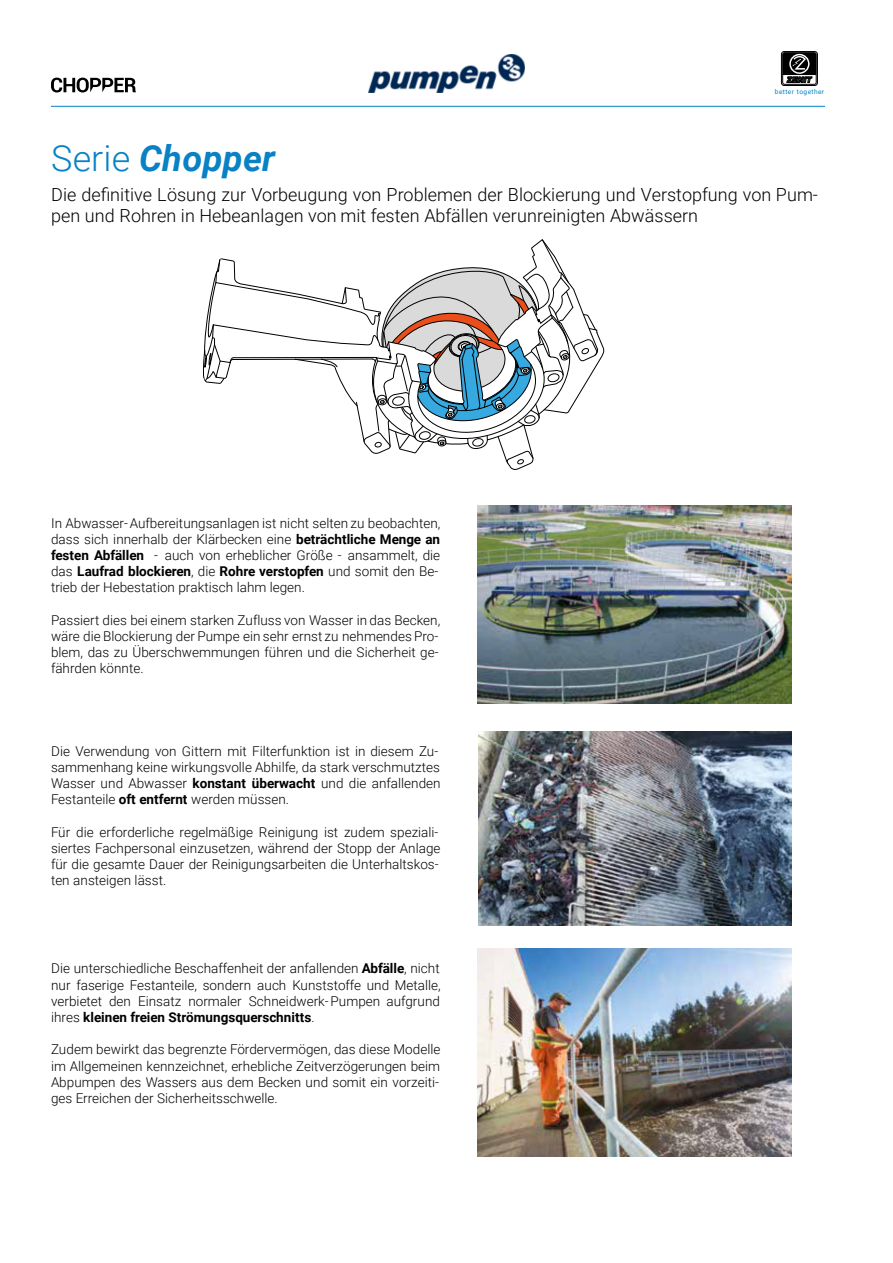
<style>
.page{position:relative;width:893px;height:1263px;background:#fff}
.page>*{position:absolute;margin:0;border:0;box-sizing:border-box;transform-origin:0 0}
.t1{font:italic 700 36px "Roboto";letter-spacing:.01em;color:#0982c5}
.t2{font:300 18px/21.6px "Roboto";color:#000}
.t3{font:300 13.5px/16.2px "Roboto";color:#000}
.t4{font:6.6px "Roboto";letter-spacing:.055em;color:#0082c7}
.s1{font-weight:300;font-style:normal}
.s2{font-weight:700}
</style>
<div class="page">
<div style="left:781px;top:51px;width:37px;height:35px;background:#323232;border:1px solid #000;border-radius:3px"></div>
<div style="left:782px;top:53px;width:34px;height:31px;border:1px solid #000;border-radius:2px"></div>
<svg style="left:783px;top:53px;width:33px;height:30px"></svg>
<hr style="left:51px;top:106px;width:774px;height:1px;background:#0082c7">
<svg style="left:51px;top:78px;width:85px;height:14px"></svg>
<img style="left:477px;top:505px;width:314px;height:198px">
<img style="left:479px;top:731px;width:312px;height:195px">
<img style="left:477px;top:948px;width:314px;height:209px">
<svg style="left:203px;top:239px;width:401px;height:231px"></svg>
<img style="left:368px;top:54px;width:157px;height:38px">
<h1 class="t1" style="left:51px;top:144px;width:225px"><span class="s1">Serie</span> Chopper</h1>
<p class="t4" style="left:775px;top:89px;width:51px">better together</p>
<h2 class="t2" style="left:51px;top:185px;width:769px">Die definitive Lösung zur Vorbeugung von Problemen der Blockierung und Verstopfung von Pum&shy;pen und Rohren in Hebeanlagen von mit festen Abfällen verunreinigten Abwässern</h2>
<p class="t3" style="left:51px;top:516px;width:391px">In Abwasser-Aufbereitungsanlagen ist nicht selten zu beobachten, dass sich innerhalb der Klärbecken eine <span class="s2">beträchtliche Menge an festen Abfällen</span> - auch von erheblicher Größe - ansammelt, die das <span class="s2">Laufrad blockieren</span>, die <span class="s2">Rohre verstopfen</span> und somit den Be&shy;trieb der Hebestation praktisch lahm legen.</p>
<p class="t3" style="left:51px;top:613px;width:391px">Passiert dies bei einem starken Zufluss von Wasser in das Becken, wäre die Blockierung der Pumpe ein sehr ernst zu nehmendes Pro&shy;blem, das zu Überschwemmungen führen und die Sicherheit ge&shy;fährden könnte.</p>
<p class="t3" style="left:51px;top:744px;width:391px">Die Verwendung von Gittern mit Filterfunktion ist in diesem Zu&shy;sammenhang keine wirkungsvolle Abhilfe, da stark verschmutztes Wasser und Abwasser <span class="s2">konstant überwacht</span> und die anfallenden Festanteile <span class="s2">oft entfernt</span> werden müssen.</p>
<p class="t3" style="left:51px;top:825px;width:391px">Für die erforderliche regelmäßige Reinigung ist zudem speziali&shy;siertes Fachpersonal einzusetzen, während der Stopp der Anlage für die gesamte Dauer der Reinigungsarbeiten die Unterhaltskos&shy;ten ansteigen lässt.</p>
<p class="t3" style="left:51px;top:962px;width:391px;text-align:justify">Die unterschiedliche Beschaffenheit der anfallenden <span class="s2">Abfälle</span>, nicht nur faserige Festanteile, sondern auch Kunststoffe und Metalle, verbietet den Einsatz normaler Schneidwerk-Pumpen aufgrund ihres <span class="s2">kleinen freien Strömungsquerschnitts</span>.</p>
<p class="t3" style="left:51px;top:1043px;width:391px;text-align:justify">Zudem bewirkt das begrenzte Fördervermögen, das diese Modelle im Allgemeinen kennzeichnet, erhebliche Zeitverzögerungen beim Abpumpen des Wassers aus dem Becken und somit ein vorzeiti&shy;ges Erreichen der Sicherheitsschwelle.</p>
</div>
